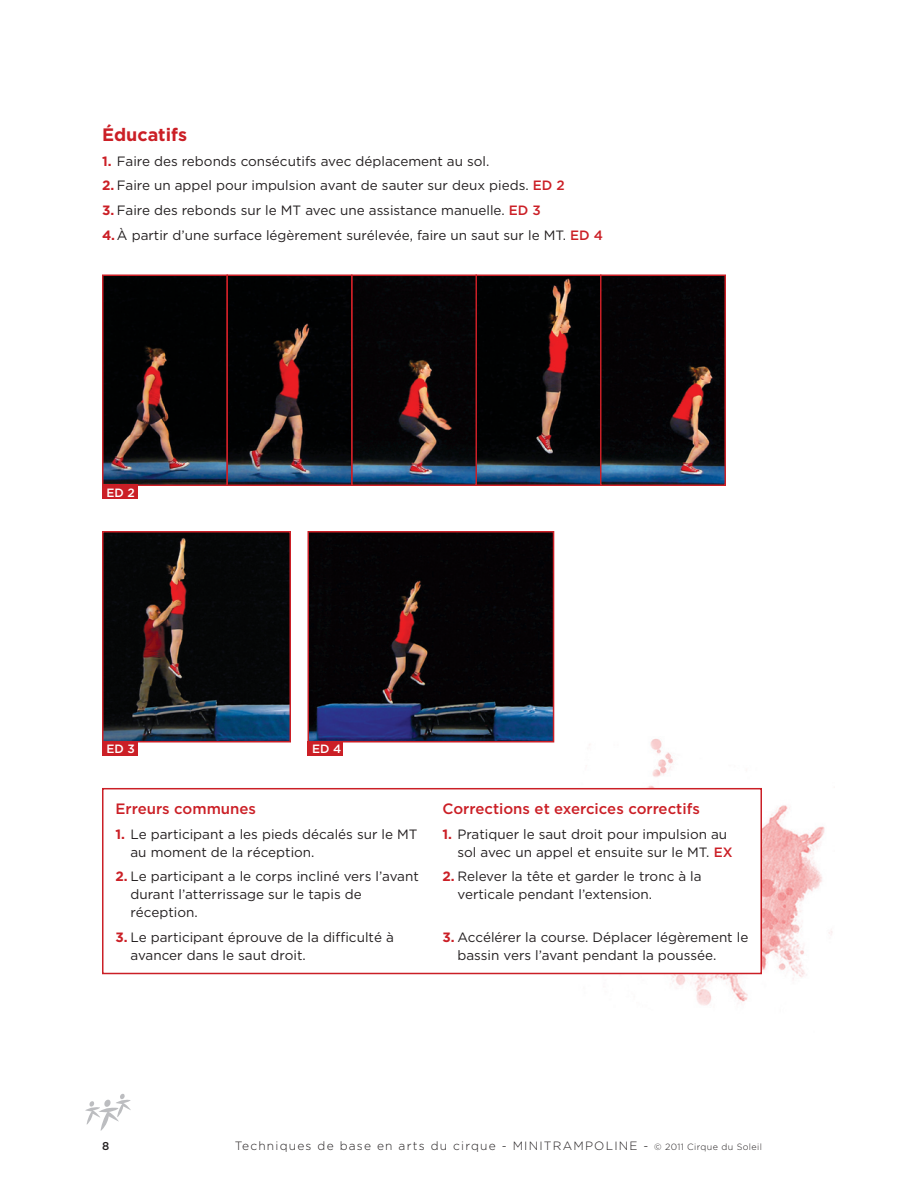
<style>
.page{position:relative;width:918px;height:1188px;background:#fff}
.page>*{position:absolute;margin:0;border:0;box-sizing:border-box;transform-origin:0 0}
.t1{font:700 18px "Gotham";color:#cb1f26}
.t2{font:500 15px "Gotham";color:#cb1f26}
.t3{font:13.5px/18px "Gotham";color:#231f20}
.t4{font:300 12px "Gotham";letter-spacing:.1em;color:#231f20}
.t5{font:500 12px "Gotham";color:#fff}
.t6{font:500 11.4px "Gotham";color:#231f20}
.s1{font-weight:700;color:#cb1f26}
.s2{font-weight:500;color:#cb1f26}
.s3{font-size:9px}
</style>
<div class="page">
<svg style="left:85px;top:1093px;width:46px;height:38px"></svg>
<img style="left:567px;top:739px;width:266px;height:267px">
<img style="left:105px;top:277px;width:618px;height:206px">
<div style="left:102px;top:274px;width:126px;height:212px;border:2px solid #cb1f26"></div>
<div style="left:102px;top:485px;width:36px;height:14px;background:#cb1f26"></div>
<div style="left:476px;top:274px;width:126px;height:212px;border:2px solid #cb1f26"></div>
<div style="left:600px;top:274px;width:126px;height:212px;border:2px solid #cb1f26"></div>
<div style="left:351px;top:274px;width:126px;height:212px;border:2px solid #cb1f26"></div>
<div style="left:227px;top:274px;width:126px;height:212px;border:2px solid #cb1f26"></div>
<img style="left:105px;top:534px;width:183px;height:205px">
<div style="left:102px;top:531px;width:189px;height:211px;border:2px solid #cb1f26"></div>
<div style="left:102px;top:741px;width:36px;height:15px;background:#cb1f26"></div>
<img style="left:311px;top:534px;width:240px;height:205px">
<div style="left:308px;top:531px;width:246px;height:211px;border:2px solid #cb1f26"></div>
<div style="left:308px;top:741px;width:35px;height:15px;background:#cb1f26"></div>
<div style="left:103px;top:789px;width:658px;height:185px;background:#fff"></div>
<div style="left:102px;top:788px;width:660px;height:186px;border:2px solid #cb1f26"></div>
<h1 class="t1" style="left:102px;top:124px;width:87px">Éducatifs</h1>
<p class="t3" style="left:102px;top:152px;width:389px"><span class="s1">1.</span> Faire des rebonds consécutifs avec déplacement au sol.</p>
<p class="t3" style="left:102px;top:176px;width:464px"><span class="s1">2.</span> Faire un appel pour impulsion avant de sauter sur deux pieds. <span class="s2">ED 2</span></p>
<p class="t3" style="left:102px;top:198px;width:503px;line-height:24.8px"><span class="s1">3.</span> Faire des rebonds sur le MT avec une assistance manuelle. <span class="s2">ED 3<br></span><span class="s1">4.</span>À partir d’une surface légèrement surélevée, faire un saut sur le MT. <span class="s2">ED 4</span></p>
<p class="t5" style="left:107px;top:486px;width:30px">ED 2</p>
<p class="t5" style="left:107px;top:742px;width:30px">ED 3</p>
<p class="t5" style="left:312px;top:742px;width:31px">ED 4</p>
<p class="t2" style="left:116px;top:800px;width:142px">Erreurs communes</p>
<p class="t3" style="left:130px;top:825px;width:289px;text-indent:-15px"><span class="s1">1.</span> Le participant a les pieds décalés sur le MT au moment de la réception.</p>
<p class="t3" style="left:130px;top:867px;width:290px;text-indent:-15px"><span class="s1">2.</span> Le participant a le corps incliné vers l’avant durant l’atterrissage sur le tapis de réception.</p>
<p class="t3" style="left:130px;top:928px;width:265px;text-indent:-15px"><span class="s1">3.</span> Le participant éprouve de la difficulté à avancer dans le saut droit.</p>
<p class="t2" style="left:443px;top:800px;width:259px">Corrections et exercices correctifs</p>
<p class="t3" style="left:457px;top:825px;width:277px;text-indent:-15px"><span class="s1">1.</span> Pratiquer le saut droit pour impulsion au sol avec un appel et ensuite sur le MT. <span class="s2">EX</span></p>
<p class="t3" style="left:457px;top:867px;width:246px;text-indent:-15px"><span class="s1">2.</span> Relever la tête et garder le tronc à la verticale pendant l’extension.</p>
<p class="t3" style="left:457px;top:928px;width:292px;text-indent:-15px"><span class="s1">3.</span> Accélérer la course. Déplacer légèrement le bassin vers l’avant pendant la poussée.</p>
<p class="t6" style="left:102px;top:1139px;width:9px">8</p>
<p class="t4" style="left:235px;top:1140px;width:529px">Techniques de base en arts du cirque - MINITRAMPOLINE - <span class="s3">© 2011 Cirque du Soleil</span></p>
</div>
